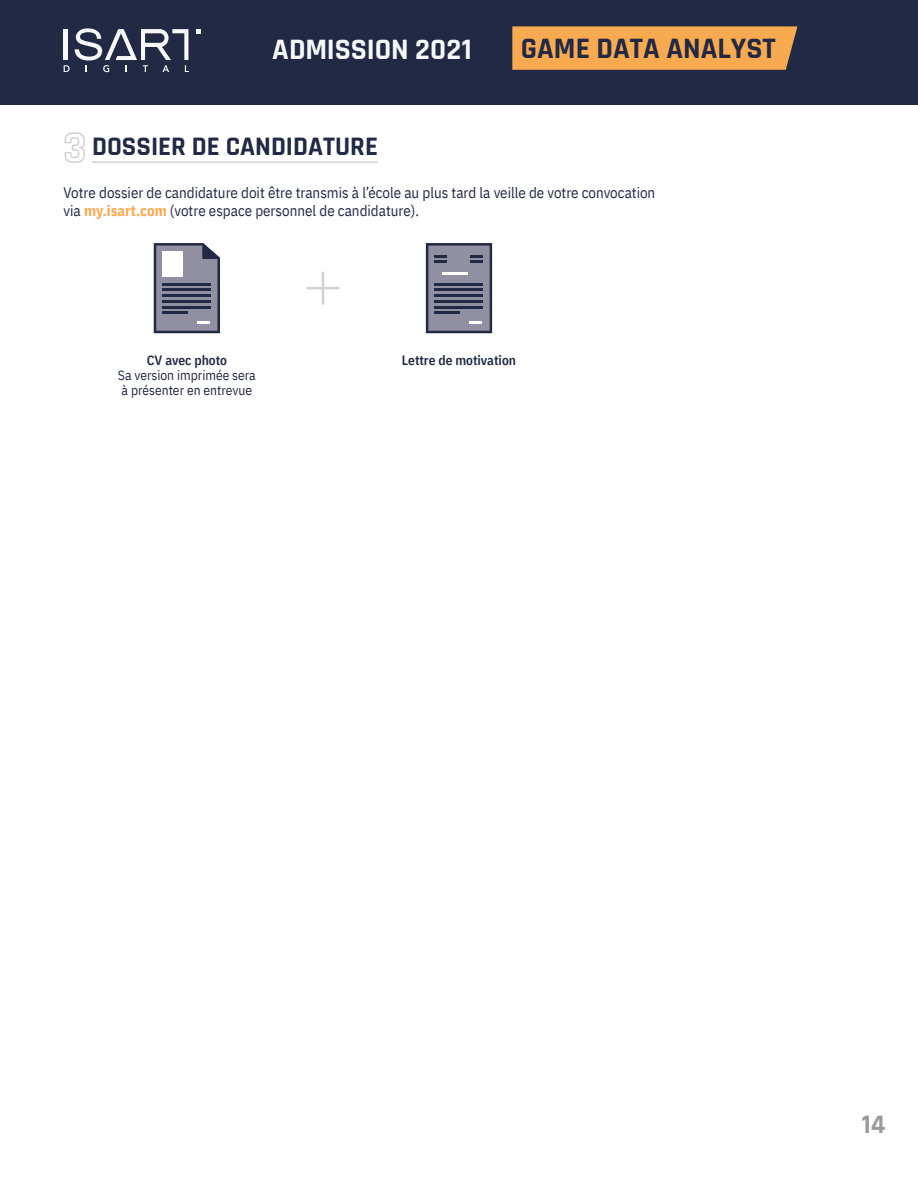
<style>
.page{position:relative;width:918px;height:1188px;background:#fff}
.page>*{position:absolute;margin:0;border:0;box-sizing:border-box;transform-origin:0 0}
.t1{font:700 30px "Rajdhani";color:#222945}
.t2{font:700 30px "Rajdhani";letter-spacing:-.005em;color:#f6f8f9}
.t3{font:700 27px "Rajdhani";color:#222945}
.t4{font:700 27px "Rajdhani";color:#9a9a9a}
.t5{font:15px/18px "IBM Plex Sans Cond";color:#222945}
.t6{font:13.5px/15px "IBM Plex Sans Cond";color:#222945}
.t7{font:600 13.5px "IBM Plex Sans Cond";color:#222945}
.s1{font-size:45px;color:#d1d1d1}
.s2{font-weight:700;color:#f7aa50}
</style>
<div class="page">
<hr style="left:92px;top:161px;width:286px;height:2px;background:#d1d1d1">
<hr style="left:307px;top:287px;width:31px;height:2px;background:#d1d1d1">
<hr style="left:322px;top:273px;width:2px;height:31px;background:#d1d1d1">
<svg style="left:154px;top:243px;width:66px;height:90px;background:#737388"></svg>
<div style="left:162px;top:251px;width:21px;height:26px;background:#fff"></div>
<svg style="left:426px;top:243px;width:66px;height:90px;background:#737489"></svg>
<div style="left:0;top:0;width:918px;height:104px;background:#222945"></div>
<svg style="left:64px;top:28px;width:125px;height:44px"></svg>
<svg style="left:196px;top:29px;width:4px;height:4px"></svg>
<svg style="left:512px;top:26px;width:285px;height:44px;background:#efa54f"></svg>
<h1 class="t2" style="left:272px;top:31px;width:201px">ADMISSION 2021</h1>
<h1 class="t1" style="left:521px;top:30px;width:257px">GAME DATA ANALYST</h1>
<h2 class="t3" style="left:64px;top:130px;width:316px"><span class="s1">3</span> DOSSIER DE CANDIDATURE</h2>
<p class="t5" style="left:64px;top:183px;width:593px">Votre dossier de candidature doit être transmis à l’école au plus tard la veille de votre convocation via <span class="s2">my.isart.com</span> (votre espace personnel de candidature).</p>
<p class="t7" style="left:147px;top:350px;width:82px">CV avec photo</p>
<p class="t7" style="left:402px;top:350px;width:116px">Lettre de motivation</p>
<p class="t6" style="left:118px;top:367px;width:139px">Sa version imprimée sera à présenter en entrevue</p>
<h2 class="t4" style="left:862px;top:1108px;width:25px">14</h2>
</div>
